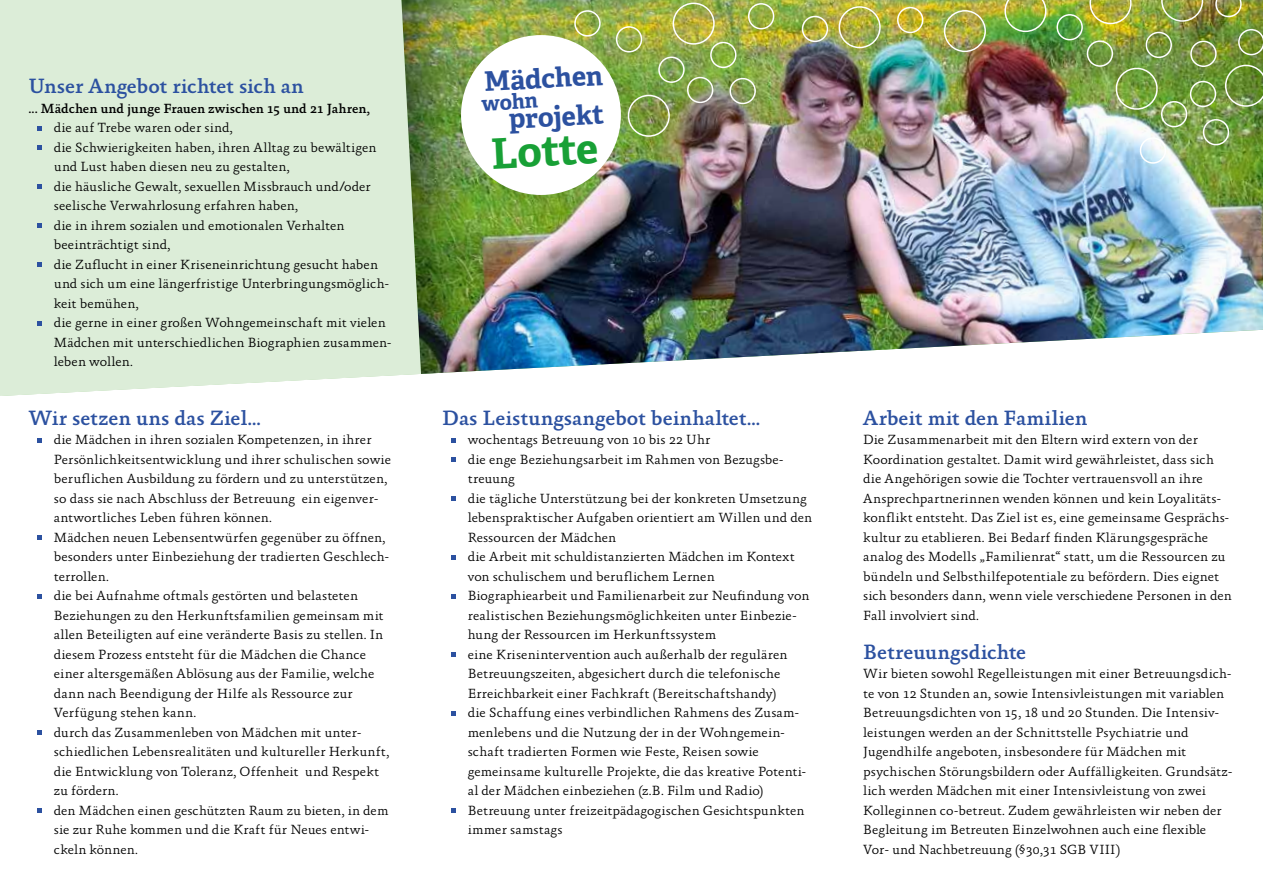
<style>
.page{position:relative;width:1263px;height:893px;background:#fff}
.page>*{position:absolute;margin:0;border:0;box-sizing:border-box;transform-origin:0 0}
.t1{font:700 42px "Adelle Basic";color:#18a036}
.t2{font:700 27px "Adelle Basic";color:#2c51a0}
.t3{font:500 21px "Absara TF";color:#2c51a0}
.t4{font:700 21px "Adelle Basic";color:#2c51a0}
.t5{font:300 13.5px/19.5px "Absara";letter-spacing:.005em;color:#000}
.t6{font:500 13.5px "Absara";color:#000}
</style>
<div class="page">
<img style="left:421px;top:0;width:842px;height:374px">
<div style="left:802px;top:16px;width:26px;height:26px;border:2px solid #fff;border-radius:50%"></div>
<div style="left:729px;top:78px;width:27px;height:26px;border:2px solid #fff;border-radius:50%"></div>
<div style="left:710px;top:42px;width:26px;height:26px;border:2px solid #fff;border-radius:50%"></div>
<div style="left:748px;top:3px;width:26px;height:26px;border:2px solid #fff;border-radius:50%"></div>
<div style="left:897px;top:7px;width:26px;height:26px;border:2px solid #fff;border-radius:50%"></div>
<div style="left:944px;top:10px;width:42px;height:42px;border:2px solid #fff;border-radius:50%"></div>
<div style="left:839px;top:6px;width:42px;height:42px;border:2px solid #fff;border-radius:50%"></div>
<div style="left:673px;top:3px;width:42px;height:42px;border:2px solid #fff;border-radius:50%"></div>
<div style="left:687px;top:77px;width:26px;height:26px;border:2px solid #fff;border-radius:50%"></div>
<div style="left:1145px;top:32px;width:27px;height:26px;border:2px solid #fff;border-radius:50%"></div>
<div style="left:1190px;top:41px;width:27px;height:26px;border:2px solid #fff;border-radius:50%"></div>
<svg style="left:1215px;top:0;width:27px;height:17px"></svg>
<svg style="left:1161px;top:0;width:42px;height:22px"></svg>
<svg style="left:1225px;top:65px;width:38px;height:42px;background:#769847"></svg>
<svg style="left:1238px;top:29px;width:25px;height:26px"></svg>
<div style="left:574px;top:10px;width:27px;height:27px;border:2px solid #fff;border-radius:50%"></div>
<div style="left:1190px;top:81px;width:26px;height:26px;border:2px solid #fff;border-radius:50%"></div>
<div style="left:1056px;top:14px;width:27px;height:26px;border:2px solid #fff;border-radius:50%"></div>
<svg style="left:1089px;top:0;width:42px;height:24px"></svg>
<svg style="left:1004px;top:0;width:42px;height:32px"></svg>
<div style="left:1087px;top:40px;width:26px;height:27px;border:2px solid #fff;border-radius:50%"></div>
<div style="left:658px;top:57px;width:27px;height:26px;border:2px solid #fff;border-radius:50%"></div>
<svg style="left:1200px;top:118px;width:31px;height:30px"></svg>
<svg style="left:1137px;top:137px;width:31px;height:29px"></svg>
<div style="left:628px;top:95px;width:42px;height:42px;border:2px solid #fff;border-radius:50%"></div>
<img style="left:1113px;top:67px;width:76px;height:63px">
<div style="left:461px;top:35px;width:160px;height:160px;background:#fff;border-radius:50%"></div>
<svg style="left:451px;top:438px;width:4px;height:4px"></svg>
<svg style="left:451px;top:457px;width:4px;height:5px"></svg>
<svg style="left:451px;top:496px;width:4px;height:5px"></svg>
<svg style="left:451px;top:555px;width:4px;height:5px"></svg>
<svg style="left:451px;top:594px;width:4px;height:4px"></svg>
<svg style="left:451px;top:652px;width:4px;height:5px"></svg>
<svg style="left:451px;top:711px;width:4px;height:5px"></svg>
<svg style="left:451px;top:808px;width:4px;height:5px"></svg>
<div style="left:0;top:0;width:421px;height:396px;background:#dcedd8"></div>
<svg style="left:37px;top:126px;width:5px;height:4px"></svg>
<svg style="left:37px;top:145px;width:5px;height:5px"></svg>
<svg style="left:37px;top:184px;width:5px;height:5px"></svg>
<svg style="left:37px;top:223px;width:5px;height:5px"></svg>
<svg style="left:37px;top:262px;width:5px;height:5px"></svg>
<svg style="left:37px;top:321px;width:5px;height:5px"></svg>
<svg style="left:37px;top:438px;width:5px;height:4px"></svg>
<svg style="left:37px;top:535px;width:5px;height:5px"></svg>
<svg style="left:37px;top:594px;width:5px;height:4px"></svg>
<svg style="left:37px;top:730px;width:5px;height:5px"></svg>
<svg style="left:37px;top:808px;width:5px;height:5px"></svg>
<div style="left:616px;top:26px;width:26px;height:27px;border:2px solid #fff;border-radius:50%"></div>
<h3 class="t3" style="left:28px;top:74px;width:277px">Unser Angebot richtet sich an</h3>
<p class="t6" style="left:28px;top:100px;width:343px">... Mädchen und junge Frauen zwischen 15 und 21 Jahren,</p>
<p class="t5" style="left:54px;top:118px;width:339px">die auf Trebe waren oder sind,<br>die Schwierigkeiten haben, ihren Alltag zu bewältigen und Lust haben diesen neu zu gestalten,<br>die häusliche Gewalt, sexuellen Missbrauch und/oder seelische Verwahrlosung erfahren haben,<br>die in ihrem sozialen und emotionalen Verhalten beeinträchtigt sind,<br>die Zuflucht in einer Kriseneinrichtung gesucht haben und sich um eine längerfristige Unterbringungsmöglich&shy;keit bemühen,<br>die gerne in einer großen Wohngemeinschaft mit vielen Mädchen mit unterschiedlichen Biographien zusammen&shy;leben wollen.</p>
<h3 class="t3" style="left:28px;top:405px;width:234px">Wir setzen uns das Ziel…</h3>
<p class="t5" style="left:54px;top:430px;width:339px">die Mädchen in ihren sozialen Kompetenzen, in ihrer Persönlichkeitsentwicklung und ihrer schulischen sowie beruflichen Ausbildung zu fördern und zu unterstützen, so dass sie nach Abschluss der Betreuung ein eigenver&shy;antwortliches Leben führen können.<br>Mädchen neuen Lebensentwürfen gegenüber zu öffnen, besonders unter Einbeziehung der tradierten Geschlech&shy;terrollen.<br>die bei Aufnahme oftmals gestörten und belasteten Beziehungen zu den Herkunftsfamilien gemeinsam mit allen Beteiligten auf eine veränderte Basis zu stellen. In diesem Prozess entsteht für die Mädchen die Chance einer altersgemäßen Ablösung aus der Familie, welche dann nach Beendigung der Hilfe als Ressource zur Verfügung stehen kann.<br>durch das Zusammenleben von Mädchen mit unter&shy;schiedlichen Lebensrealitäten und kultureller Herkunft, die Entwicklung von Toleranz, Offenheit und Respekt zu fördern.<br>den Mädchen einen geschützten Raum zu bieten, in dem sie zur Ruhe kommen und die Kraft für Neues entwi&shy;ckeln können.</p>
<h2 class="t2" style="left:483px;top:64px;width:120px;rotate:-3deg">Mädchen</h2>
<h3 class="t4" style="left:481px;top:90px;width:58px;rotate:-3deg">wohn</h3>
<h1 class="t1" style="left:490px;top:127px;width:108px;rotate:-3deg">Lotte</h1>
<h2 class="t2" style="left:508px;top:102px;width:97px;rotate:-3deg">projekt</h2>
<h3 class="t3" style="left:442px;top:405px;width:319px">Das Leistungsangebot beinhaltet…</h3>
<p class="t5" style="left:468px;top:430px;width:346px">wochentags Betreuung von 10 bis 22 Uhr<br>die enge Beziehungsarbeit im Rahmen von Bezugsbe&shy;treuung<br>die tägliche Unterstützung bei der konkreten Umsetzung lebenspraktischer Aufgaben orientiert am Willen und den Ressourcen der Mädchen<br>die Arbeit mit schuldistanzierten Mädchen im Kontext von schulischem und beruflichem Lernen Biographiearbeit und Familienarbeit zur Neufindung von realistischen Beziehungsmöglichkeiten unter Einbezie&shy;hung der Ressourcen im Herkunftssystem<br>eine Krisenintervention auch außerhalb der regulären Betreuungszeiten, abgesichert durch die telefonische Erreichbarkeit einer Fachkraft (Bereitschaftshandy)<br>die Schaffung eines verbindlichen Rahmens des Zusam&shy;menlebens und die Nutzung der in der Wohngemein&shy;schaft tradierten Formen wie Feste, Reisen sowie gemeinsame kulturelle Projekte, die das kreative Potenti&shy;al der Mädchen einbeziehen (z.B. Film und Radio)<br>Betreuung unter freizeitpädagogischen Gesichtspunkten immer samstags</p>
<h3 class="t3" style="left:863px;top:405px;width:225px">Arbeit mit den Familien</h3>
<p class="t5" style="left:863px;top:430px;width:370px">Die Zusammenarbeit mit den Eltern wird extern von der Koordination gestaltet. Damit wird gewährleistet, dass sich die Angehörigen sowie die Tochter vertrauensvoll an ihre Ansprechpartnerinnen wenden können und kein Loyalitäts&shy;konflikt entsteht. Das Ziel ist es, eine gemeinsame Gesprächs&shy;kultur zu etablieren. Bei Bedarf finden Klärungsgespräche analog des Modells „Familienrat“ statt, um die Ressourcen zu bündeln und Selbsthilfepotentiale zu befördern. Dies eignet sich besonders dann, wenn viele verschiedene Personen in den Fall involviert sind.</p>
<h3 class="t3" style="left:863px;top:639px;width:165px">Betreuungsdichte</h3>
<p class="t5" style="left:863px;top:664px;width:371px">Wir bieten sowohl Regelleistungen mit einer Betreuungsdich&shy;te von 12 Stunden an, sowie Intensivleistungen mit variablen Betreuungsdichten von 15, 18 und 20 Stunden. Die Intensiv&shy;leistungen werden an der Schnittstelle Psychiatrie und Jugendhilfe angeboten, insbesondere für Mädchen mit psychischen Störungsbildern oder Auffälligkeiten. Grundsätz&shy;lich werden Mädchen mit einer Intensivleistung von zwei Kolleginnen co-betreut. Zudem gewährleisten wir neben der Begleitung im Betreuten Einzelwohnen auch eine flexible Vor- und Nachbetreuung (§30,31 SGB VIII)</p>
</div>
